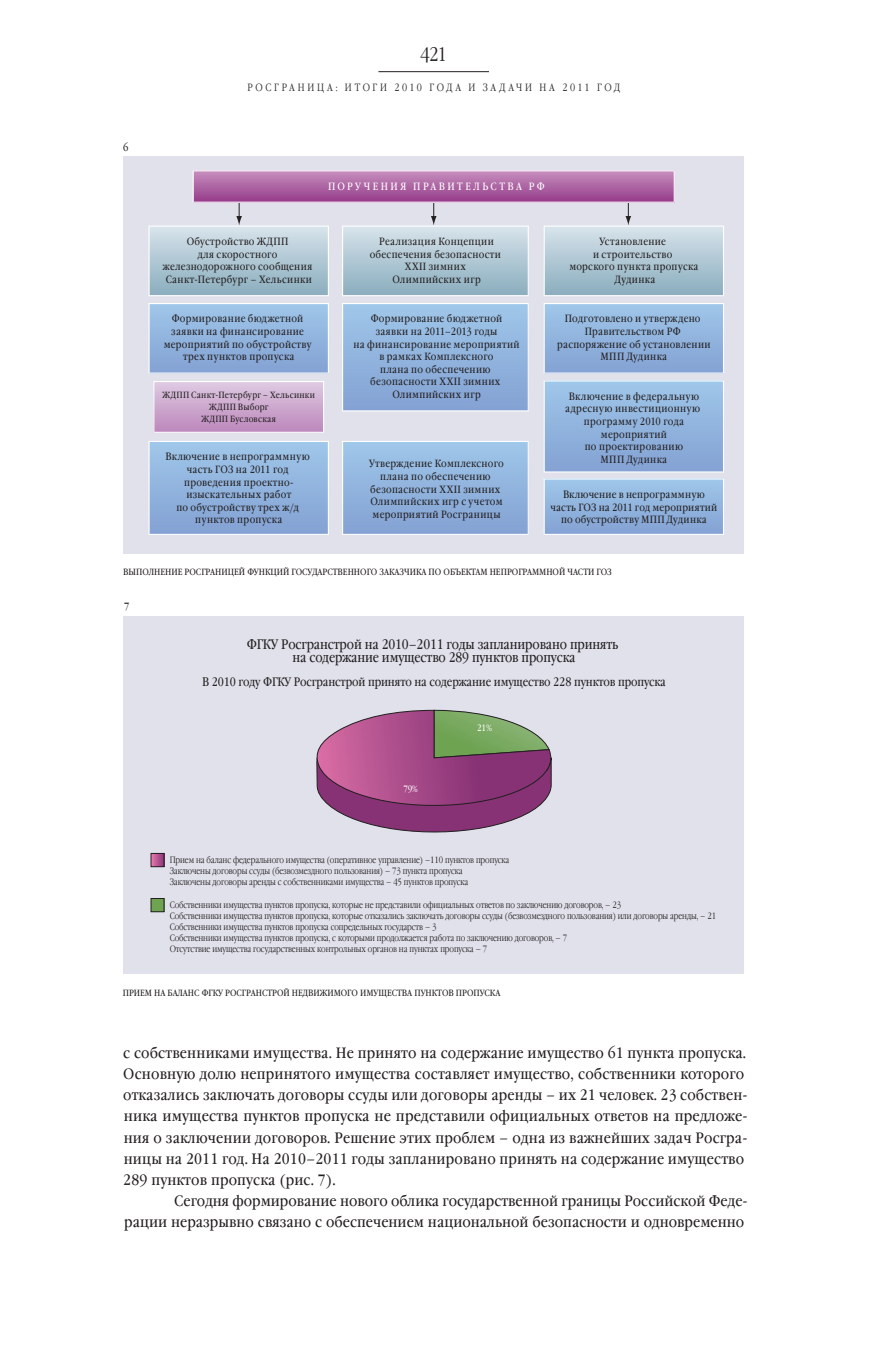
<style>
.page{position:relative;width:893px;height:1361px;background:#fff}
.page>*{position:absolute;margin:0;border:0;box-sizing:border-box;transform-origin:0 0}
.t1{font:300 19.5px "Garamond Narrow C";color:#231f20}
.t2{font:15px/21px "Garamond Book Narrow C";letter-spacing:.01em;color:#231f20;scale:1.04 1}
.t3{font:13.8px/13.8px "Garamond Book Narrow C";letter-spacing:-.01em;color:#231f20;text-align:center}
.t4{font:12.15px "Garamond Book Narrow C";letter-spacing:-.01em;color:#231f20}
.t5{font:10.5px/12.6px "Garamond Book Narrow C";letter-spacing:.03em;color:#231f20;text-align:center}
.t6{font:300 10.5px "Garamond Narrow C";letter-spacing:.205em;color:#231f20}
.t7{font:10.5px "Garamond Book Narrow C";letter-spacing:.23em;color:#fff}
.t8{font:300 9.15px/10.9px "Garamond Narrow C";letter-spacing:-.01em;color:#231f20}
.t9{font:9.15px "Garamond Book Narrow C";color:#fff}
.t10{font:9px/12px "Garamond Book Narrow C";letter-spacing:.025em;color:#231f20;text-align:center}
</style>
<div class="page">
<div style="left:123px;top:156px;width:621px;height:397px;background:#e0e1eb"></div>
<svg style="left:149px;top:303px;width:180px;height:71px;background:#95b7df"></svg>
<svg style="left:149px;top:441px;width:180px;height:94px;background:#95b6df"></svg>
<svg style="left:342px;top:303px;width:187px;height:108px;background:#94b6df"></svg>
<svg style="left:342px;top:441px;width:187px;height:94px;background:#95b6df"></svg>
<svg style="left:544px;top:303px;width:180px;height:70px;background:#95b6df"></svg>
<svg style="left:544px;top:478px;width:180px;height:57px;background:#96b7df"></svg>
<svg style="left:544px;top:380px;width:180px;height:92px;background:#95b6df"></svg>
<svg style="left:149px;top:170px;width:575px;height:126px"></svg>
<svg style="left:153px;top:381px;width:171px;height:52px;background:#cfadd1"></svg>
<div style="left:123px;top:617px;width:621px;height:357px;background:#e0e1eb"></div>
<svg style="left:316px;top:710px;width:236px;height:123px"></svg>
<svg style="left:153px;top:855px;width:9px;height:10px"></svg>
<div style="left:151px;top:853px;width:13px;height:14px;border:1px solid #231f20"></div>
<div style="left:151px;top:898px;width:13px;height:14px;background:#6da351"></div>
<div style="left:151px;top:898px;width:13px;height:14px;border:1px solid #231f20"></div>
<hr style="left:378px;top:71px;width:111px;height:1px;background:#231f20">
<h1 class="t1" style="left:421px;top:43px;width:28px">421</h1>
<p class="t5" style="left:123px;top:141px;width:7px">6</p>
<p class="t6" style="left:248px;top:82px;width:18px">Р осграница</p>
<p class="t6" style="left:336px;top:82px;width:19px">: итоги</p>
<p class="t6" style="left:394px;top:82px;width:44px">2010 года</p>
<p class="t6" style="left:468px;top:82px;width:24px">и задачи</p>
<p class="t6" style="left:539px;top:82px;width:9px">на</p>
<p class="t6" style="left:562px;top:82px;width:44px">2011 год</p>
<p class="t7" style="left:328px;top:180px;width:218px">ПОРУЧЕНИЯ ПРАВИТЕЛЬСТВА РФ</p>
<p class="t5" style="left:163px;top:235px;width:151px">Обустройство ЖДПП<br>для скоростного железнодорожного сообщения<br>Санкт-Петербург – Хельсинки</p>
<p class="t5" style="left:370px;top:235px;width:133px">Реализация Концепции обеспечения безопасности<br>XXII зимних<br>Олимпийских игр</p>
<p class="t5" style="left:569px;top:235px;width:131px">Установление<br>и строительство<br>морского пункта пропуска<br>Дудинка</p>
<p class="t5" style="left:164px;top:313px;width:149px">Формирование бюджетной заявки на финансирование мероприятий по обустройству трех пунктов пропуска</p>
<p class="t5" style="left:354px;top:313px;width:168px">Формирование бюджетной заявки на 2011–2013 годы<br>на финансирование мероприятий в рамках Комплексного<br>плана по обеспечению безопасности XXII зимних<br>Олимпийских игр</p>
<p class="t5" style="left:557px;top:313px;width:155px">Подготовлено и утверждено<br>Правительством РФ распоряжение об установлении<br>МПП Дудинка</p>
<p class="t10" style="left:163px;top:389px;width:154px">ЖДПП Санкт-Петербург – Хельсинки<br>ЖДПП Выборг<br>ЖДПП Бусловская</p>
<p class="t5" style="left:565px;top:390px;width:136px">Включение в федеральную адресную инвестиционную программу 2010 года мероприятий<br>по проектированию<br>МПП Дудинка</p>
<p class="t5" style="left:165px;top:451px;width:146px">Включение в непрограммную часть ГОЗ на 2011 год проведения проектно&shy;изыскательных работ<br>по обустройству трех ж/д пунктов пропуска</p>
<p class="t5" style="left:369px;top:458px;width:136px">Утверждение Комплексного плана по обеспечению безопасности XXII зимних<br>Олимпийских игр с учетом мероприятий Росграницы</p>
<p class="t5" style="left:550px;top:489px;width:168px">Включение в непрограммную часть ГОЗ на 2011 год мероприятий по обустройству МПП Дудинка</p>
<p class="t10" style="left:123px;top:566px;width:13px">Выполнение</p>
<p class="t10" style="left:185px;top:566px;width:12px">Росгранице</p>
<p class="t10" style="left:239px;top:566px;width:16px">й функци</p>
<p class="t10" style="left:283px;top:566px;width:15px">й государственного</p>
<p class="t10" style="left:379px;top:566px;width:32px">заказчика</p>
<p class="t10" style="left:429px;top:566px;width:39px">по объектам</p>
<p class="t10" style="left:490px;top:566px;width:7px">непрограммно</p>
<p class="t10" style="left:559px;top:566px;width:15px">й части</p>
<p class="t10" style="left:596px;top:566px;width:16px">ГОЗ</p>
<p class="t5" style="left:124px;top:601px;width:7px">7</p>
<h3 class="t3" style="left:247px;top:637px;width:373px">ФГКУ Росгранстрой на 2010–2011 годы запланировано принять на содержание имущество 289 пунктов пропуска</h3>
<p class="t4" style="left:202px;top:675px;width:465px">В 2010 году ФГКУ Росгранстрой принято на содержание имущество 228 пунктов пропуска</p>
<p class="t9" style="left:404px;top:784px;width:16px">79%</p>
<p class="t9" style="left:477px;top:722px;width:17px">21%</p>
<p class="t8" style="left:170px;top:854px;width:341px">Прием на баланс федерального имущества (оперативное управление) –110 пунктов пропуска<br>Заключены договоры ссуды (безвозмездного пользования) – 73 пункта пропуска<br>Заключены договоры аренды с собственниками имущества – 45 пунктов пропуска</p>
<p class="t8" style="left:170px;top:899px;width:548px">Собственники имущества пунктов пропуска, которые не представили официальных ответов по заключению договоров, – 23<br>Собственники имущества пунктов пропуска, которые отказались заключать договоры ссуды (безвозмездного пользования) или договоры аренды, – 21<br>Собственники имущества пунктов пропуска сопредельных государств – 3<br>Собственники имущества пунктов пропуска, с которыми продолжается работа по заключению договоров, – 7<br>Отсутствие имущества государственных контрольных органов на пунктах пропуска – 7</p>
<p class="t10" style="left:123px;top:987px;width:13px">Прием</p>
<p class="t10" style="left:154px;top:987px;width:20px">на баланс</p>
<p class="t10" style="left:202px;top:987px;width:35px">ФГкУ Росгранстро</p>
<p class="t10" style="left:283px;top:987px;width:15px">й недви</p>
<p class="t10" style="left:320px;top:987px;width:15px">жимого</p>
<p class="t10" style="left:360px;top:987px;width:8px">иму</p>
<p class="t10" style="left:378px;top:987px;width:15px">щества</p>
<p class="t10" style="left:414px;top:987px;width:7px">пунктов</p>
<p class="t10" style="left:456px;top:987px;width:7px">пропуска</p>
<p class="t2" style="left:123px;top:1043px;width:602px">с собственниками имущества. Не принято на содержание имущество 61 пункта пропуска.<br>Основную долю непринятого имущества составляет имущество, собственники которого отказались заключать договоры ссуды или договоры аренды – их 21 человек. 23 собствен&shy;ника имущества пунктов пропуска не представили официальных ответов на предложе&shy;ния о заключении договоров. Решение этих проблем – одна из важнейших задач Росгра&shy;ницы на 2011 год. На 2010–2011 годы запланировано принять на содержание имущество 289 пунктов пропуска (рис. 7).</p>
<h2 class="t2" style="left:124px;top:1190px;width:601px;text-align:right">Сегодня формирование нового облика государственной границы Российской Феде-<br>рации неразрывно связано с обеспечением национальной безопасности и одновременно</h2>
</div>
